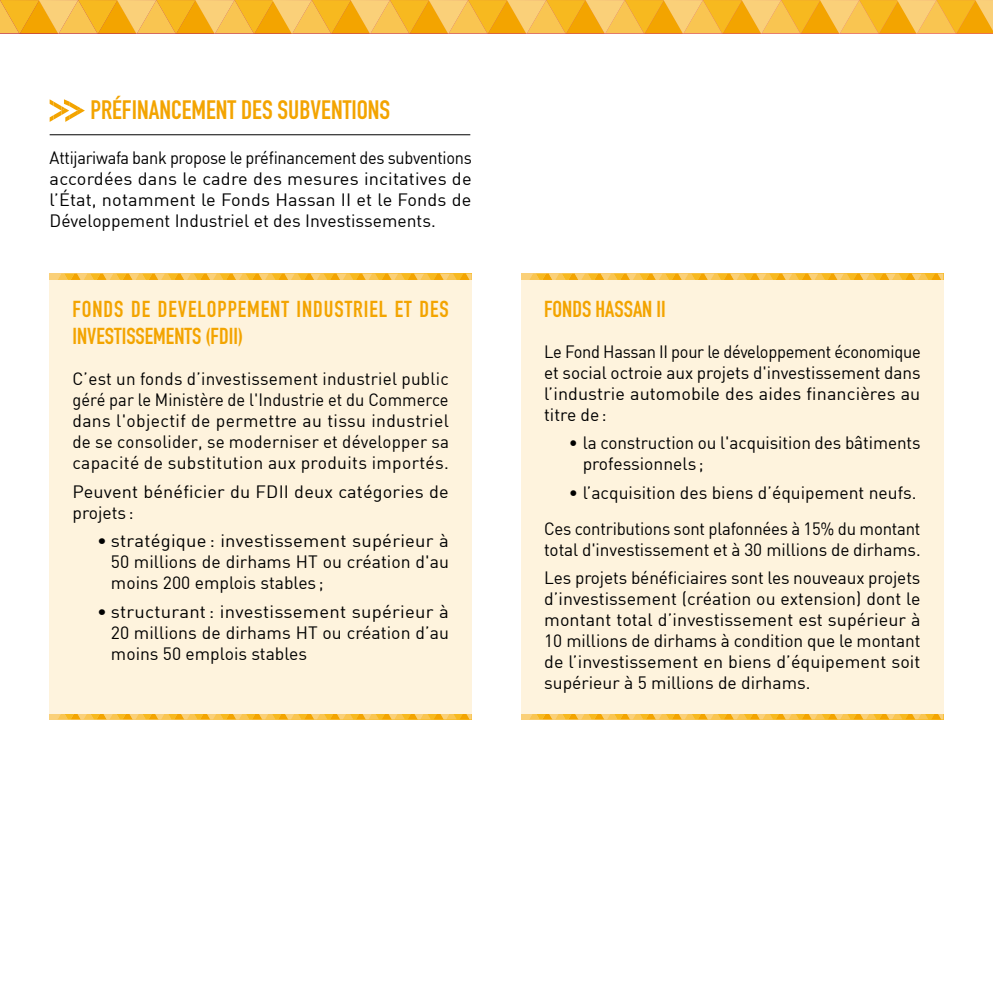
<style>
.page{position:relative;width:993px;height:993px;background:#fff}
.page>*{position:absolute;margin:0;border:0;box-sizing:border-box;transform-origin:0 0}
.t1{font:26.25px "DIN Engschrift";color:#f3a400}
.t2{font:22.75px/27.3px "DIN Engschrift";letter-spacing:.04em;color:#f3a400}
.t3{font:22.75px "DIN Engschrift";color:#f3a400}
.t4{font:17.5px/21px "DIN";color:#000;text-align:justify}
.t5{font:17.5px/21px "DIN";color:#000;text-align:justify;scale:.93 1}
.t6{font:17.5px/21px "DIN";color:#000;text-align:justify;scale:.94 1}
.t7{font:17.5px/21px "DIN";color:#000;text-align:justify;scale:1.05 1}
.t8{font:17.5px/21px "DIN";color:#000;text-align:justify;scale:1.06 1}
.t9{font:17.5px/21px "DIN";color:#000;scale:1.04 1}
</style>
<div class="page">
<svg style="left:0;top:0;width:992px;height:33px;background:#f6bb3a"></svg>
<hr style="left:50px;top:134px;width:420px;height:1px;background:#000">
<svg style="left:50px;top:99px;width:35px;height:23px"></svg>
<svg style="left:51px;top:273px;width:421px;height:7px;background:#f7bd3e"></svg>
<svg style="left:51px;top:712px;width:421px;height:7px;background:#f9cc69"></svg>
<div style="left:50px;top:280px;width:421px;height:432px;background:#fef3dd"></div>
<svg style="left:522px;top:273px;width:421px;height:7px;background:#f7bd3e"></svg>
<svg style="left:522px;top:712px;width:421px;height:7px;background:#f9cc69"></svg>
<div style="left:521px;top:280px;width:422px;height:432px;background:#fef3dd"></div>
<h1 class="t1" style="left:90px;top:95px;width:301px">PRÉFINANCEMENT DES SUBVENTIONS</h1>
<p class="t5" style="left:50px;top:147px;width:455px">Attijariwafa bank propose le préfinancement des subventions accordées dans le cadre des mesures incitatives de l’État, notamment le Fonds Hassan II et le Fonds de Développement Industriel et des Investissements.</p>
<h2 class="t2" style="left:72px;top:295px;width:377px">FONDS DE DEVELOPPEMENT INDUSTRIEL ET DES<br>INVESTISSEMENTS (FDII)</h2>
<p class="t4" style="left:72px;top:368px;width:378px">C’est un fonds d’investissement industriel public géré par le Ministère de l'Industrie et du Commerce dans l'objectif de permettre au tissu industriel de se consolider, se moderniser et développer sa capacité de substitution aux produits importés.</p>
<p class="t9" style="left:72px;top:480px;width:363px">Peuvent bénéficier du FDII deux catégories de projets :</p>
<p class="t7" style="left:111px;top:530px;width:323px;text-indent:-14px">• stratégique : investissement supérieur à 50 millions de dirhams HT ou création d'au moins 200 emplois stables ;</p>
<p class="t8" style="left:111px;top:600px;width:320px;text-indent:-14px">• structurant: investissement supérieur à 20 millions de dirhams HT ou création d’au moins 50 emplois stables</p>
<h2 class="t3" style="left:544px;top:295px;width:123px">FONDS HASSAN II</h2>
<p class="t6" style="left:544px;top:340px;width:402px">Le Fond Hassan II pour le développement économique et social octroie aux projets d'investissement dans l’industrie automobile des aides financières au titre de:</p>
<p class="t4" style="left:582px;top:432px;width:339px;text-indent:-14px">• la construction ou l'acquisition des bâtiments professionnels ;</p>
<p class="t4" style="left:544px;top:474px;width:377px;line-height:35.9px;text-align:right">• l’acquisition des biens d’équipement neufs.<br>Ces contributions sont plafonnées à 15% du montant</p>
<p class="t4" style="left:544px;top:534px;width:378px;line-height:28.5px">total d'investissement et à 30 millions de dirhams.<br>Les projets bénéficiaires sont les nouveaux projets</p>
<p class="t4" style="left:544px;top:588px;width:378px">d’investissement (création ou extension) dont le montant total d’investissement est supérieur à 10 millions de dirhams à condition que le montant de l’investissement en biens d’équipement soit supérieur à 5 millions de dirhams.</p>
</div>
